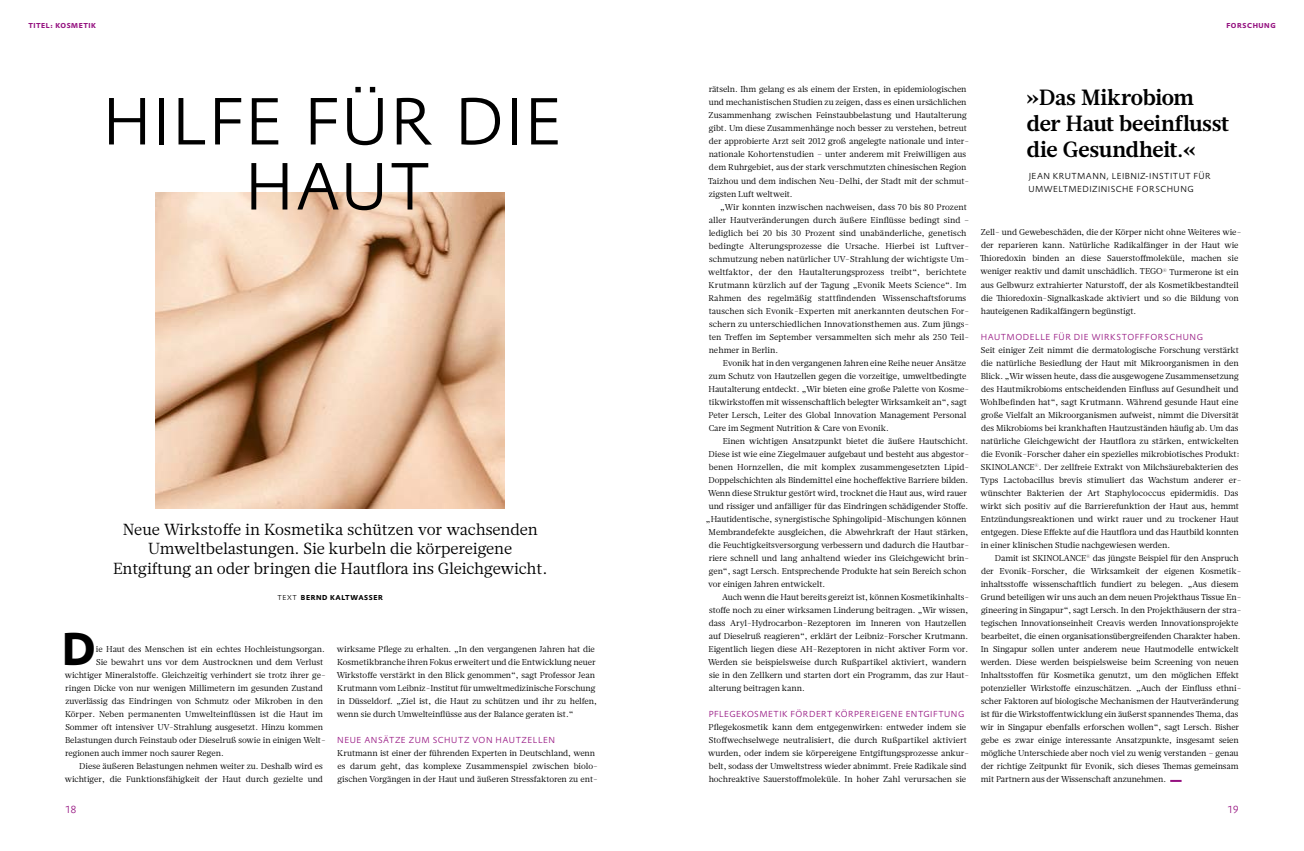
<style>
.page{position:relative;width:1304px;height:851px;background:#fff}
.page>*{position:absolute;margin:0;border:0;box-sizing:border-box;transform-origin:0 0}
.t1{font:300 65px/65px "Evonik Prokyon";letter-spacing:.02em;color:#000;text-align:center}
.t2{font:700 44.9px "Evonik Prokyon";color:#000}
.t3{font:700 22px/26px "Glosa Text";letter-spacing:-.01em;color:#000}
.t4{font:16px/19.5px "Glosa Text";color:#000;text-align:center}
.t5{font:300 10px "Evonik Prokyon";color:#94107f}
.t6{font:8.5px/13px "Glosa Text";letter-spacing:-.005em;color:#000}
.t7{font:300 8.5px "Evonik Prokyon";letter-spacing:.06em;color:#94107f}
.t8{font:300 8.5px/13px "Evonik Prokyon";letter-spacing:.055em;color:#000}
.t9{font:700 7px "Evonik Prokyon";letter-spacing:.075em;color:#94107f}
.t10{font:700 7px "Evonik Prokyon";letter-spacing:.08em;color:#000}
.s1{font-weight:300}
</style>
<div class="page">
<img style="left:156px;top:192px;width:349px;height:316px">
<svg style="left:1170px;top:779px;width:12px;height:2px"></svg>
<p class="t9" style="left:28px;top:20px;width:69px">TITEL: KOSMETIK</p>
<p class="t9" style="left:1226px;top:20px;width:51px">FORSCHUNG</p>
<h1 class="t1" style="left:102px;top:85px;width:461px">HILFE FÜR DIE<br>HAUT</h1>
<h3 class="t4" style="left:113px;top:519px;width:436px">Neue Wirkstoffe in Kosmetika schützen vor wachsenden<br>Umweltbelastungen. Sie kurbeln die körpereigene<br>Entgiftung an oder bringen die Hautflora ins Gleichgewicht.</h3>
<p class="t10" style="left:277px;top:591px;width:107px"><span class="s1">TEXT</span> BERND KALTWASSER</p>
<h2 class="t2" style="left:62px;top:612px;width:36px">D</h2>
<p class="t6" style="left:96px;top:642px;width:230px">ie Haut des Menschen ist ein echtes Hochleistungsorgan.</p>
<p class="t6" style="left:96px;top:655px;width:229px">Sie bewahrt uns vor dem Austrocknen und dem Verlust</p>
<p class="t6" style="left:65px;top:668px;width:262px">wichtiger Mineralstoffe. Gleichzeitig verhindert sie trotz ihrer ge-</p>
<p class="t6" style="left:65px;top:681px;width:259px">ringen Dicke von nur wenigen Millimetern im gesunden Zustand</p>
<p class="t6" style="left:65px;top:694px;width:259px">zuverlässig das Eindringen von Schmutz oder Mikroben in den</p>
<p class="t6" style="left:65px;top:707px;width:259px">Körper. Neben permanenten Umwelteinflüssen ist die Haut im</p>
<p class="t6" style="left:65px;top:720px;width:259px">Sommer oft intensiver UV-Strahlung ausgesetzt. Hinzu kommen</p>
<p class="t6" style="left:65px;top:733px;width:262px">Belastungen durch Feinstaub oder Dieselruß sowie in einigen Welt-</p>
<p class="t6" style="left:65px;top:746px;width:160px">regionen auch immer noch saurer Regen.</p>
<p class="t6" style="left:79px;top:759px;width:245px">Diese äußeren Belastungen nehmen weiter zu. Deshalb wird es</p>
<p class="t6" style="left:65px;top:772px;width:260px">wichtiger, die Funktionsfähigkeit der Haut durch gezielte und</p>
<p class="t5" style="left:65px;top:801px;width:13px">18</p>
<p class="t6" style="left:337px;top:642px;width:262px">wirksame Pflege zu erhalten. „In den vergangenen Jahren hat die Kosmetikbranche ihren Fokus erweitert und die Entwicklung neuer Wirkstoffe verstärkt in den Blick genommen“, sagt Professor Jean Krutmann vom Leibniz-Institut für umweltmedizinische Forschung in Düsseldorf. „Ziel ist, die Haut zu schützen und ihr zu helfen, wenn sie durch Umwelteinflüsse aus der Balance geraten ist.“</p>
<p class="t7" style="left:337px;top:733px;width:219px">NEUE ANSÄTZE ZUM SCHUTZ VON HAUTZELLEN</p>
<p class="t6" style="left:337px;top:746px;width:261px">Krutmann ist einer der führenden Experten in Deutschland, wenn es darum geht, das komplexe Zusammenspiel zwischen biolo&shy;gischen Vorgängen in der Haut und äußeren Stressfaktoren zu ent-</p>
<p class="t6" style="left:708px;top:83px;width:263px">rätseln. Ihm gelang es als einem der Ersten, in epidemiologischen und mechanistischen Studien zu zeigen, dass es einen ursächlichen Zusammenhang zwischen Feinstaubbelastung und Hautalterung gibt. Um diese Zusammenhänge noch besser zu verstehen, betreut der approbierte Arzt seit 2012 groß angelegte nationale und inter&shy;nationale Kohortenstudien – unter anderem mit Freiwilligen aus dem Ruhrgebiet, aus der stark verschmutzten chinesischen Region Taizhou und dem indischen Neu-Delhi, der Stadt mit der schmut&shy;zigsten Luft weltweit.</p>
<p class="t6" style="left:708px;top:200px;width:262px;text-indent:12px">„Wir konnten inzwischen nachweisen, dass 70 bis 80 Prozent aller Hautveränderungen durch äußere Einflüsse bedingt sind – lediglich bei 20 bis 30 Prozent sind unabänderliche, genetisch bedingte Alterungsprozesse die Ursache. Hierbei ist Luftver&shy;schmutzung neben natürlicher UV-Strahlung der wichtigste Um&shy;weltfaktor, der den Hautalterungsprozess treibt“, berichtete Krutmann kürzlich auf der Tagung „Evonik Meets Science“. Im Rahmen des regelmäßig stattfindenden Wissenschaftsforums tauschen sich Evonik-Experten mit anerkannten deutschen For&shy;schern zu unterschiedlichen Innovationsthemen aus. Zum jüngs&shy;ten Treffen im September versammelten sich mehr als 250 Teil&shy;nehmer in Berlin.</p>
<p class="t6" style="left:709px;top:356px;width:262px;text-indent:14px">Evonik hat in den vergangenen Jahren eine Reihe neuer Ansätze zum Schutz von Hautzellen gegen die vorzeitige, umweltbedingte Hautalterung entdeckt. „Wir bieten eine große Palette von Kosme&shy;tikwirkstoffen mit wissenschaftlich belegter Wirksamkeit an“, sagt Peter Lersch, Leiter des Global Innovation Management Personal Care im Segment Nutrition &amp; Care von Evonik.</p>
<p class="t6" style="left:723px;top:434px;width:247px">Einen wichtigen Ansatzpunkt bietet die äußere Hautschicht.</p>
<p class="t6" style="left:709px;top:447px;width:262px">Diese ist wie eine Ziegelmauer aufgebaut und besteht aus abgestor-</p>
<p class="t6" style="left:709px;top:460px;width:262px">benen Hornzellen, die mit komplex zusammengesetzten Lipid-</p>
<p class="t6" style="left:709px;top:473px;width:261px">Doppelschichten als Bindemittel eine hocheffektive Barriere bilden.</p>
<p class="t6" style="left:708px;top:486px;width:261px">Wenn diese Struktur gestört wird, trocknet die Haut aus, wird rauer</p>
<p class="t6" style="left:709px;top:499px;width:261px">und rissiger und anfälliger für das Eindringen schädigender Stoffe.</p>
<p class="t6" style="left:706px;top:512px;width:262px">„Hautidentische, synergistische Sphingolipid-Mischungen können</p>
<p class="t6" style="left:709px;top:525px;width:261px">Membrandefekte ausgleichen, die Abwehrkraft der Haut stärken,</p>
<p class="t6" style="left:709px;top:538px;width:262px">die Feuchtigkeitsversorgung verbessern und dadurch die Hautbar-</p>
<p class="t6" style="left:709px;top:551px;width:262px">riere schnell und lang anhaltend wieder ins Gleichgewicht brin-</p>
<p class="t6" style="left:709px;top:564px;width:259px">gen“, sagt Lersch. Entsprechende Produkte hat sein Bereich schon</p>
<p class="t6" style="left:708px;top:577px;width:119px">vor einigen Jahren entwickelt.</p>
<p class="t6" style="left:722px;top:590px;width:247px">Auch wenn die Haut bereits gereizt ist, können Kosmetikinhalts-</p>
<p class="t6" style="left:709px;top:603px;width:261px">stoffe noch zu einer wirksamen Linderung beitragen. „Wir wissen,</p>
<p class="t6" style="left:709px;top:616px;width:259px">dass Aryl-Hydrocarbon-Rezeptoren im Inneren von Hautzellen</p>
<p class="t6" style="left:709px;top:629px;width:261px">auf Dieselruß reagieren“, erklärt der Leibniz-Forscher Krutmann.</p>
<p class="t6" style="left:709px;top:642px;width:261px">Eigentlich liegen diese AH-Rezeptoren in nicht aktiver Form vor.</p>
<p class="t6" style="left:708px;top:655px;width:260px">Werden sie beispielsweise durch Rußpartikel aktiviert, wandern</p>
<p class="t6" style="left:709px;top:668px;width:260px">sie in den Zellkern und starten dort ein Programm, das zur Haut-</p>
<p class="t6" style="left:709px;top:681px;width:97px">alterung beitragen kann.</p>
<p class="t7" style="left:709px;top:707px;width:257px">PFLEGEKOSMETIK FÖRDERT KÖRPEREIGENE ENTGIFTUNG</p>
<p class="t6" style="left:708px;top:720px;width:262px">Pflegekosmetik kann dem entgegenwirken: entweder indem sie Stoffwechselwege neutralisiert, die durch Rußpartikel aktiviert wurden, oder indem sie körpereigene Entgiftungsprozesse ankur&shy;belt, sodass der Umweltstress wieder abnimmt. Freie Radikale sind hochreaktive Sauerstoffmoleküle. In hoher Zahl verursachen sie</p>
<h3 class="t3" style="left:1025px;top:85px;width:205px">»Das Mikrobiom der Haut beeinflusst die Gesundheit.«</h3>
<p class="t8" style="left:1029px;top:169px;width:184px">JEAN KRUTMANN, LEIBNIZ-INSTITUT FÜR<br>UMWELTMEDIZINISCHE FORSCHUNG</p>
<p class="t6" style="left:980px;top:226px;width:263px">Zell- und Gewebeschäden, die der Körper nicht ohne Weiteres wie&shy;der reparieren kann. Natürliche Radikalfänger in der Haut wie Thioredoxin binden an diese Sauerstoffmoleküle, machen sie weniger reaktiv und damit unschädlich. TEGO<sup>®</sup> Turmerone ist ein aus Gelbwurz extrahierter Naturstoff, der als Kosmetikbestandteil die Thioredoxin-Signalkaskade aktiviert und so die Bildung von hauteigenen Radikalfängern begünstigt.</p>
<p class="t7" style="left:981px;top:330px;width:224px">HAUTMODELLE FÜR DIE WIRKSTOFFFORSCHUNG</p>
<p class="t6" style="left:980px;top:343px;width:263px">Seit einiger Zeit nimmt die dermatologische Forschung verstärkt die natürliche Besiedlung der Haut mit Mikroorganismen in den Blick. „Wir wissen heute, dass die ausgewogene Zusammensetzung des Hautmikrobioms entscheidenden Einfluss auf Gesundheit und Wohlbefinden hat“, sagt Krutmann. Während gesunde Haut eine große Vielfalt an Mikroorganismen aufweist, nimmt die Diversität des Mikrobioms bei krankhaften Hautzuständen häufig ab. Um das natürliche Gleichgewicht der Hautflora zu stärken, entwickelten die Evonik-Forscher daher ein spezielles mikrobiotisches Produkt:<br>SKINOLANCE<sup>®</sup>. Der zellfreie Extrakt von Milchsäurebakterien des Typs Lactobacillus brevis stimuliert das Wachstum anderer er&shy;wünschter Bakterien der Art Staphylococcus epidermidis. Das wirkt sich positiv auf die Barrierefunktion der Haut aus, hemmt Entzündungsreaktionen und wirkt rauer und zu trockener Haut entgegen. Diese Effekte auf die Hautflora und das Hautbild konnten in einer klinischen Studie nachgewiesen werden.</p>
<p class="t6" style="left:980px;top:551px;width:262px;text-indent:14px">Damit ist SKINOLANCE<sup>®</sup> das jüngste Beispiel für den Anspruch der Evonik-Forscher, die Wirksamkeit der eigenen Kosmetik&shy;inhaltsstoffe wissenschaftlich fundiert zu belegen. „Aus diesem Grund beteiligen wir uns auch an dem neuen Projekthaus Tissue En&shy;gineering in Singapur“, sagt Lersch. In den Projekthäusern der stra&shy;tegischen Innovationseinheit Creavis werden Innovationsprojekte bearbeitet, die einen organisationsübergreifenden Charakter haben.<br>In Singapur sollen unter anderem neue Hautmodelle entwickelt werden. Diese werden beispielsweise beim Screening von neuen Inhaltsstoffen für Kosmetika genutzt, um den möglichen Effekt potenzieller Wirkstoffe einzuschätzen. „Auch der Einfluss ethni&shy;scher Faktoren auf biologische Mechanismen der Hautveränderung ist für die Wirkstoffentwicklung ein äußerst spannendes Thema, das wir in Singapur ebenfalls erforschen wollen“, sagt Lersch. Bisher gebe es zwar einige interessante Ansatzpunkte, insgesamt seien mögliche Unterschiede aber noch viel zu wenig verstanden – genau der richtige Zeitpunkt für Evonik, sich dieses Themas gemeinsam mit Partnern aus der Wissenschaft anzunehmen.</p>
<p class="t5" style="left:1227px;top:801px;width:13px">19</p>
</div>
